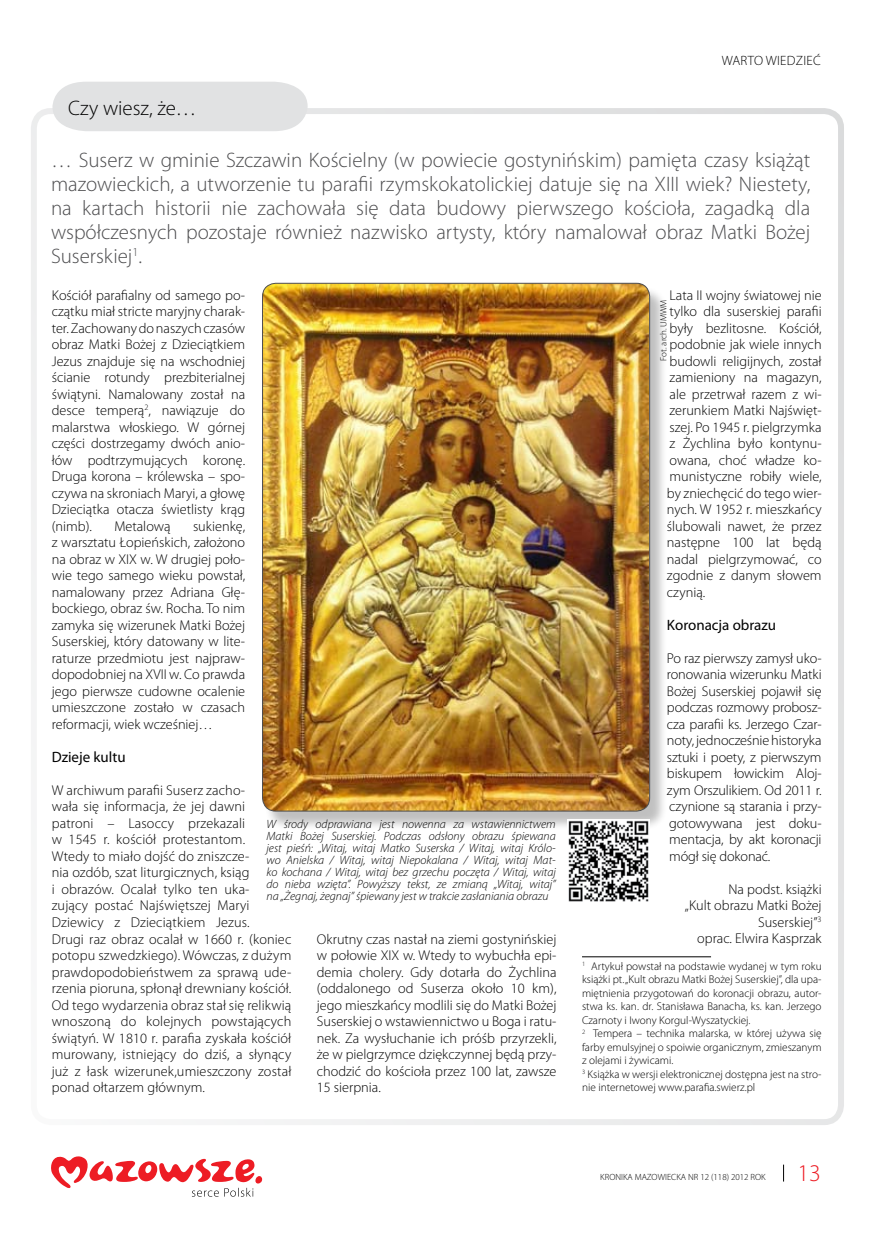
<style>
.page{position:relative;width:872px;height:1234px;background:#fff}
.page>*{position:absolute;margin:0;border:0;box-sizing:border-box;transform-origin:0 0}
.t1{font:300 24px "Myriad Pro";color:#ed1c24}
.t2{font:300 21px/24px "Myriad Pro";color:#4d4d4f;text-align:justify}
.t3{font:300 21px "Myriad Pro";color:#000}
.t4{font:15px "Myriad Pro";color:#000}
.t5{font:300 14.25px/16.5px "Myriad Pro";letter-spacing:.01em;color:#000;text-align:justify}
.t6{font:300 13.5px "Myriad Pro";color:#000}
.t7{font:italic 300 12px/12px "Myriad Pro";color:#000;text-align:justify}
.t8{font:300 11.25px/13.5px "Myriad Pro";color:#000}
.t9{font:300 9px "Myriad Pro";color:#000}
</style>
<div class="page">
<svg style="left:783px;top:1164px;width:1px;height:17px"></svg>
<svg style="left:51px;top:1156px;width:211px;height:40px"></svg>
<div style="left:31px;top:108px;width:813px;height:1016px;border:6px solid #fff;border-radius:17px"></div>
<hr style="left:582px;top:956px;width:129px;height:1px;background:#000">
<div style="left:52px;top:82px;width:256px;height:49px;background:#e1e2e3"></div>
<div style="left:264px;top:286px;width:404px;height:544px;background:#000;opacity:.25"></div>
<img style="left:262px;top:283px;width:387px;height:527px">
<img style="left:567px;top:819px;width:82px;height:83px">
<h2 class="t3" style="left:68px;top:96px;width:130px">Czy wiesz, że…</h2>
<p class="t6" style="left:722px;top:53px;width:10px">wart</p>
<p class="t6" style="left:754px;top:53px;width:68px">o wie dzieć</p>
<p class="t2" style="left:51px;top:148px;width:761px">… Suserz w gminie Szczawin Kościelny (w powiecie gostynińskim) pamięta czasy książąt mazowieckich, a utworzenie tu parafii rzymskokatolickiej datuje się na XIII wiek? Niestety, na kartach historii nie zachowała się data budowy pierwszego kościoła, zagadką dla współczesnych pozostaje również nazwisko artysty, który namalował obraz Matki Bożej Suserskiej<sup>1</sup>.</p>
<p class="t5" style="left:52px;top:287px;width:195px">Kościół parafialny od samego po&shy;czątku miał stricte maryjny charak&shy;ter. Zachowany do naszych czasów obraz Matki Bożej z Dzieciątkiem Jezus znajduje się na wschodniej ścianie rotundy prezbiterialnej świątyni. Namalowany został na desce temperą<sup>2</sup>, nawiązuje do malarstwa włoskiego. W górnej części dostrzegamy dwóch anio&shy;łów podtrzymujących koronę.<br>Druga korona – królewska – spo&shy;czywa na skroniach Maryi, a głowę Dzieciątka otacza świetlisty krąg (nimb).</p>
<p class="t5" style="left:52px;top:518px;width:195px;text-indent:141px">sukienkę, z warsztatu Łopieńskich, założono na obraz w XIX w. W drugiej poło&shy;wie tego samego wieku powstał, namalowany przez Adriana Głę&shy;bockiego, obraz św. Rocha. To nim zamyka się wizerunek Matki Bożej Suserskiej, który datowany w lite&shy;raturze przedmiotu jest najpraw&shy;dopodobniej na XVII w. Co prawda jego pierwsze cudowne ocalenie umieszczone zostało w czasach reformacji, wiek wcześniej…</p>
<p class="t4" style="left:52px;top:747px;width:75px">Dzieje kultu</p>
<p class="t5" style="left:52px;top:782px;width:241px;text-align:left">W archiwum parafii Suserz zacho-<br>wała się informacja, że jej dawni<br>patroni – Lasoccy przekazali<br>w 1545 r. kościół protestantom.<br>Wtedy to miało dojść do zniszcze-<br>nia ozdób, szat liturgicznych, ksiąg<br>i obrazów. Ocalał tylko ten uka-<br>zujący postać Najświętszej Maryi Dziewicy z Dzieciątkiem Jezus.<br>Drugi raz obraz ocalał w 1660 r. (koniec potopu szwedzkiego). Wówczas, z dużym prawdopodobieństwem za sprawą ude&shy;rzenia pioruna, spłonął drewniany kościół.<br>Od tego wydarzenia obraz stał się relikwią wnoszoną do kolejnych powstających świątyń. W 1810 r. parafia zyskała kościół murowany, istniejący do dziś, a słynący już z łask wizerunek,umieszczony został ponad ołtarzem głównym.</p>
<p class="t5" style="left:114px;top:518px;width:58px">Metalową</p>
<p class="t7" style="left:266px;top:817px;width:291px">W środy odprawiana jest nowenna za wstawiennictwem Matki Bożej Suserskiej. Podczas odsłony obrazu śpiewana jest pieśń: „Witaj, witaj Matko Suserska / Witaj, witaj Królo&shy;wo Anielska / Witaj, witaj Niepokalana / Witaj, witaj Mat&shy;ko kochana / Witaj, witaj bez grzechu poczęta / Witaj, witaj do nieba wzięta”. Powyższy tekst, ze zmianą „Witaj, witaj” na „Żegnaj, żegnaj” śpiewany jest w trakcie zasłaniania obrazu</p>
<p class="t5" style="left:317px;top:930px;width:241px">Okrutny czas nastał na ziemi gostynińskiej w połowie XIX w. Wtedy to wybuchła epi&shy;demia cholery. Gdy dotarła do Żychlina (oddalonego od Suserza około 10 km), jego mieszkańcy modlili się do Matki Bożej Suserskiej o wstawiennictwo u Boga i ratu&shy;nek. Za wysłuchanie ich próśb przyrzekli, że w pielgrzymce dziękczynnej będą przy&shy;chodzić do kościoła przez 100 lat, zawsze 15 sierpnia.</p>
<p class="t5" style="left:667px;top:287px;width:156px">Lata II wojny światowej nie tylko dla suserskiej parafii były bezlitosne. Kościół, podobnie jak wiele innych budowli religijnych, został zamieniony na magazyn, ale przetrwał razem z wi&shy;zerunkiem Matki Najświęt&shy;szej. Po 1945 r. pielgrzymka z Żychlina było kontynu&shy;owana, choć władze ko&shy;munistyczne robiły wiele, by zniechęcić do tego wier&shy;nych. W 1952 r. mieszkańcy ślubowali nawet, że przez następne 100 lat będą nadal pielgrzymować, co zgodnie z danym słowem czynią.</p>
<p class="t4" style="left:667px;top:615px;width:111px">Koronacja obrazu</p>
<p class="t5" style="left:667px;top:650px;width:156px">Po raz pierwszy zamysł uko&shy;ronowania wizerunku Matki Bożej Suserskiej pojawił się podczas rozmowy probosz&shy;cza parafii ks. Jerzego Czar&shy;noty, jednocześnie historyka sztuki i poety, z pierwszym biskupem łowickim Aloj&shy;zym Orszulikiem. Od 2011 r. czynione są starania i przy&shy;gotowywana jest doku&shy;mentacja, by akt koronacji mógł się dokonać.</p>
<p class="t5" style="left:685px;top:881px;width:138px;text-align:right">Na podst. książki<br>„Kult obrazu Matki Bożej<br>Suserskiej”<sup>3<br></sup>oprac. Elwira Kasprzak</p>
<p class="t8" style="left:582px;top:959px;width:241px"><sup>1</sup> Artykuł powstał na podstawie wydanej w tym roku książki pt. „Kult obrazu Matki Bożej Suserskiej”, dla upa&shy;miętnienia przygotowań do koronacji obrazu, autor&shy;stwa ks. kan. dr. Stanisława Banacha, ks. kan. Jerzego Czarnoty i Iwony Korgul-Wyszatyckiej.<br><sup>2</sup> Tempera – technika malarska, w której używa się farby emulsyjnej o spoiwie organicznym, zmieszanym z olejami i żywicami.<br><sup>3</sup> Książka w wersji elektronicznej dostępna jest na stro&shy;nie internetowej www.parafia.swierz.pl</p>
<p class="t9" style="left:658px;top:360px;width:62px;rotate:-90deg">Fot. arch. U MWM</p>
<p class="t9" style="left:600px;top:1171px;width:167px">KRONIKA MAZOWIECKA NR 12 (118) 2012 ROK</p>
<h1 class="t1" style="left:797px;top:1159px;width:25px">13</h1>
</div>
